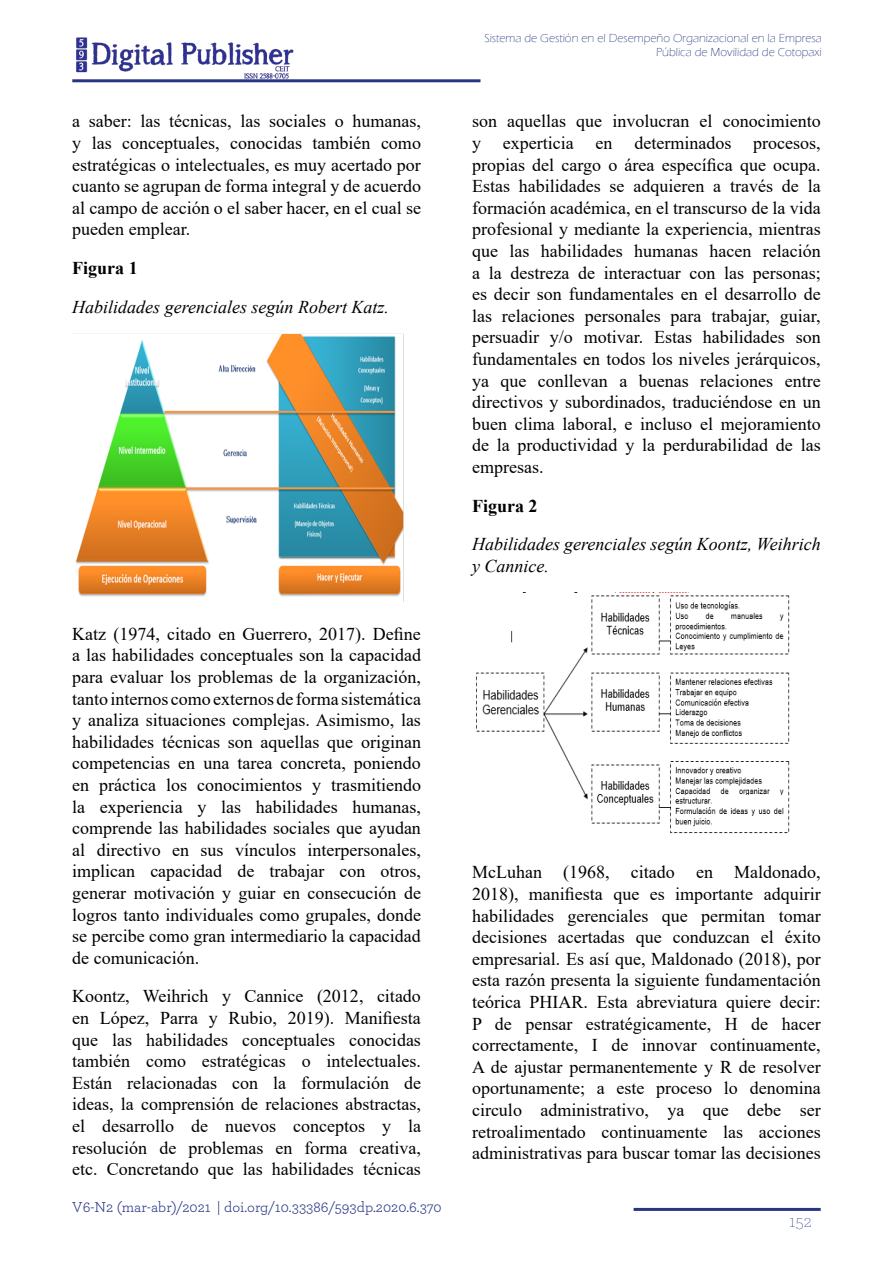
<style>
.page{position:relative;width:893px;height:1263px;background:#fff}
.page>*{position:absolute;margin:0;border:0;box-sizing:border-box;transform-origin:0 0}
.t1{font:18px/21.6px "Times New Roman";color:#000;text-align:justify}
.t2{font:italic 18px/21.6px "Times New Roman";color:#000}
.t3{font:700 18px "Times New Roman";color:#000}
.t4{font:200 18px "Archer";color:#283583}
.t5{font:15px "Archer";color:#283583}
.t6{font:300 12px/14.4px "Eras ITC";color:#24387b;text-align:right}
</style>
<div class="page">
<hr style="left:72px;top:79px;width:408px;height:3px;background:#283583">
<img style="left:76px;top:37px;width:218px;height:42px">
<hr style="left:634px;top:1208px;width:187px;height:3px;background:#283583">
<img style="left:72px;top:333px;width:331px;height:264px">
<img style="left:476px;top:592px;width:314px;height:242px">
<p class="t1" style="left:72px;top:110px;width:350px">a saber: las técnicas, las sociales o humanas, y las conceptuales, conocidas también como estratégicas o intelectuales, es muy acertado por cuanto se agrupan de forma integral y de acuerdo al campo de acción o el saber hacer, en el cual se pueden emplear.</p>
<p class="t3" style="left:72px;top:255px;width:67px">Figura 1</p>
<p class="t2" style="left:72px;top:295px;width:318px">Habilidades gerenciales según Robert Katz.</p>
<p class="t1" style="left:72px;top:622px;width:350px">Katz (1974, citado en Guerrero, 2017). Define a las habilidades conceptuales son la capacidad para evaluar los problemas de la organización, tanto internos como externos de forma sistemática y analiza situaciones complejas. Asimismo, las habilidades técnicas son aquellas que originan competencias en una tarea concreta, poniendo en práctica los conocimientos y trasmitiendo la experiencia y las habilidades humanas, comprende las habilidades sociales que ayudan al directivo en sus vínculos interpersonales, implican capacidad de trabajar con otros, generar motivación y guiar en consecución de logros tanto individuales como grupales, donde se percibe como gran intermediario la capacidad de comunicación.</p>
<p class="t1" style="left:72px;top:985px;width:350px">Koontz, Weihrich y Cannice (2012, citado en López, Parra y Rubio, 2019). Manifiesta que las habilidades conceptuales conocidas también como estratégicas o intelectuales.<br>Están relacionadas con la formulación de ideas, la comprensión de relaciones abstractas, el desarrollo de nuevos conceptos y la resolución de problemas en forma creativa, etc. Concretando que las habilidades técnicas</p>
<p class="t5" style="left:72px;top:1196px;width:371px">V6-N2 (mar-abr)/2021 | doi.org/10.33386/593dp.2020.6.370</p>
<p class="t6" style="left:484px;top:31px;width:339px">Sistema de Gestión en el Desempeño Organizacional en la Empresa<br>Pública de Movilidad de Cotopaxi</p>
<p class="t1" style="left:472px;top:110px;width:350px">son aquellas que involucran el conocimiento y experticia en determinados procesos, propias del cargo o área específica que ocupa.<br>Estas habilidades se adquieren a través de la formación académica, en el transcurso de la vida profesional y mediante la experiencia, mientras que las habilidades humanas hacen relación a la destreza de interactuar con las personas; es decir son fundamentales en el desarrollo de las relaciones personales para trabajar, guiar, persuadir y/o motivar. Estas habilidades son fundamentales en todos los niveles jerárquicos, ya que conllevan a buenas relaciones entre directivos y subordinados, traduciéndose en un buen clima laboral, e incluso el mejoramiento de la productividad y la perdurabilidad de las empresas.</p>
<p class="t3" style="left:472px;top:492px;width:67px">Figura 2</p>
<p class="t2" style="left:472px;top:533px;width:350px">Habilidades gerenciales según Koontz, Weihrich y Cannice.</p>
<p class="t1" style="left:472px;top:861px;width:350px">McLuhan (1968, citado en Maldonado, 2018), manifiesta que es importante adquirir habilidades gerenciales que permitan tomar decisiones acertadas que conduzcan el éxito empresarial. Es así que, Maldonado (2018), por esta razón presenta la siguiente fundamentación teórica PHIAR. Esta abreviatura quiere decir:<br>P de pensar estratégicamente, H de hacer correctamente, I de innovar continuamente, A de ajustar permanentemente y R de resolver oportunamente; a este proceso lo denomina circulo administrativo, ya que debe ser retroalimentado continuamente las acciones administrativas para buscar tomar las decisiones</p>
<p class="t4" style="left:789px;top:1209px;width:24px">152</p>
</div>
